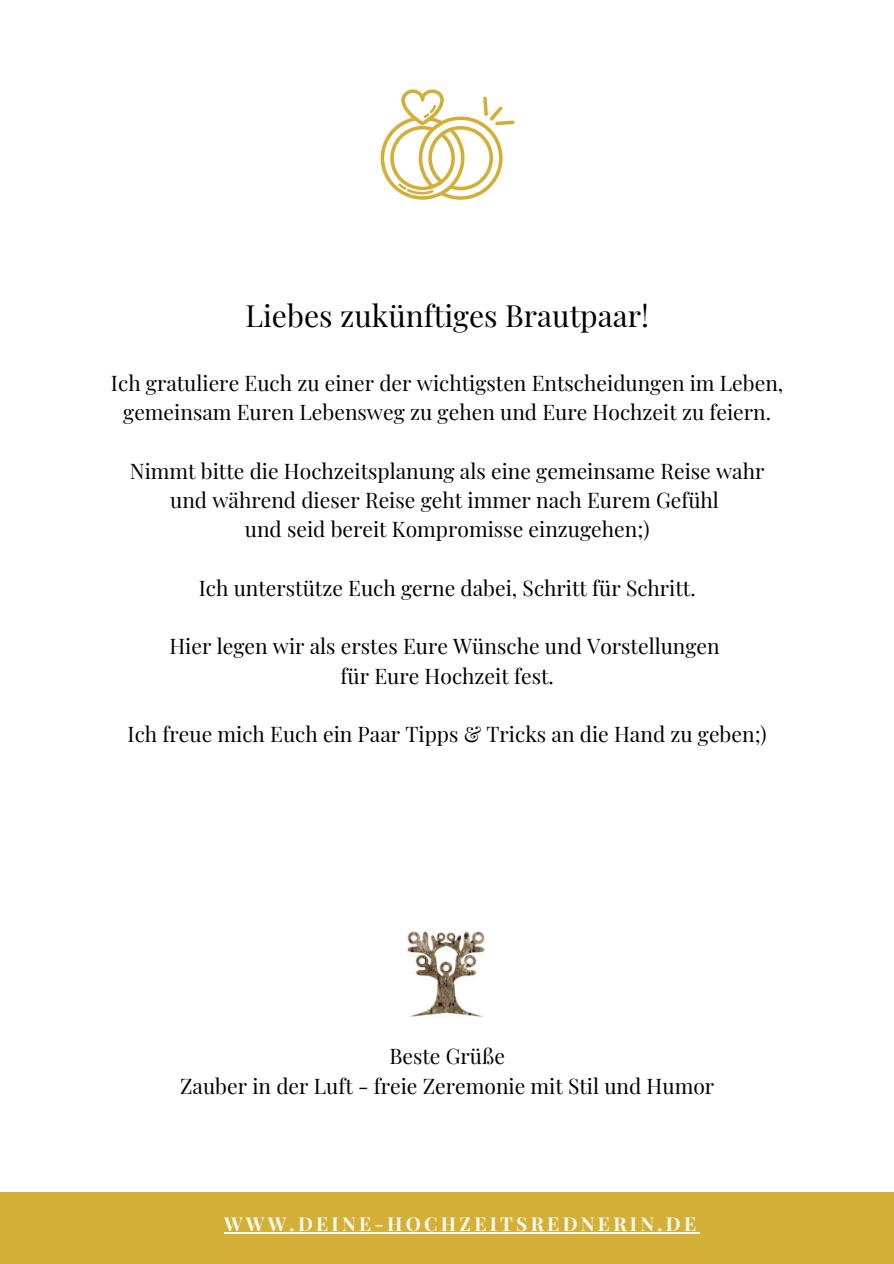
<style>
.page{position:relative;width:894px;height:1264px;background:#fff}
.page>*{position:absolute;margin:0;border:0;box-sizing:border-box;transform-origin:0 0}
.t1{font:30px "Playfair Display";color:#000}
.t2{font:21px/29.2px "Playfair Display";color:#000;text-align:center}
.t3{font:700 19.2px "Playfair Display";letter-spacing:.17em;color:#f9f9ef}
</style>
<div class="page">
<div style="left:0;top:1191px;width:893px;height:72px;background:#d4af37"></div>
<hr style="left:224px;top:1231px;width:475px;height:2px;background:#f9f9ef">
<svg style="left:380px;top:89px;width:134px;height:111px"></svg>
<img style="left:407px;top:931px;width:78px;height:86px">
<h1 class="t1" style="left:245px;top:292px;width:405px">Liebes zukünftiges Brautpaar!</h1>
<p class="t2" style="left:111px;top:366px;width:673px">Ich gratuliere Euch zu einer der wichtigsten Entscheidungen im Leben, gemeinsam Euren Lebensweg zu gehen und Eure Hochzeit zu feiern.</p>
<p class="t2" style="left:130px;top:454px;width:636px">Nimmt bitte die Hochzeitsplanung als eine gemeinsame Reise wahr und während dieser Reise geht immer nach Eurem Gefühl<br>und seid bereit Kompromisse einzugehen;)</p>
<p class="t2" style="left:199px;top:571px;width:498px">Ich unterstütze Euch gerne dabei, Schritt für Schritt.</p>
<p class="t2" style="left:169px;top:630px;width:551px">Hier legen wir als erstes Eure Wünsche und Vorstellungen für Eure Hochzeit fest.</p>
<p class="t2" style="left:127px;top:718px;width:640px">Ich freue mich Euch ein Paar Tipps &amp; Tricks an die Hand zu geben;)</p>
<p class="t2" style="left:180px;top:1040px;width:535px">Beste Grüße<br>Zauber in der Luft - freie Zeremonie mit Stil und Humor</p>
<p class="t3" style="left:224px;top:1208px;width:473px">WWW.DEINE-HOCHZEITSREDNERIN.DE</p>
</div>
